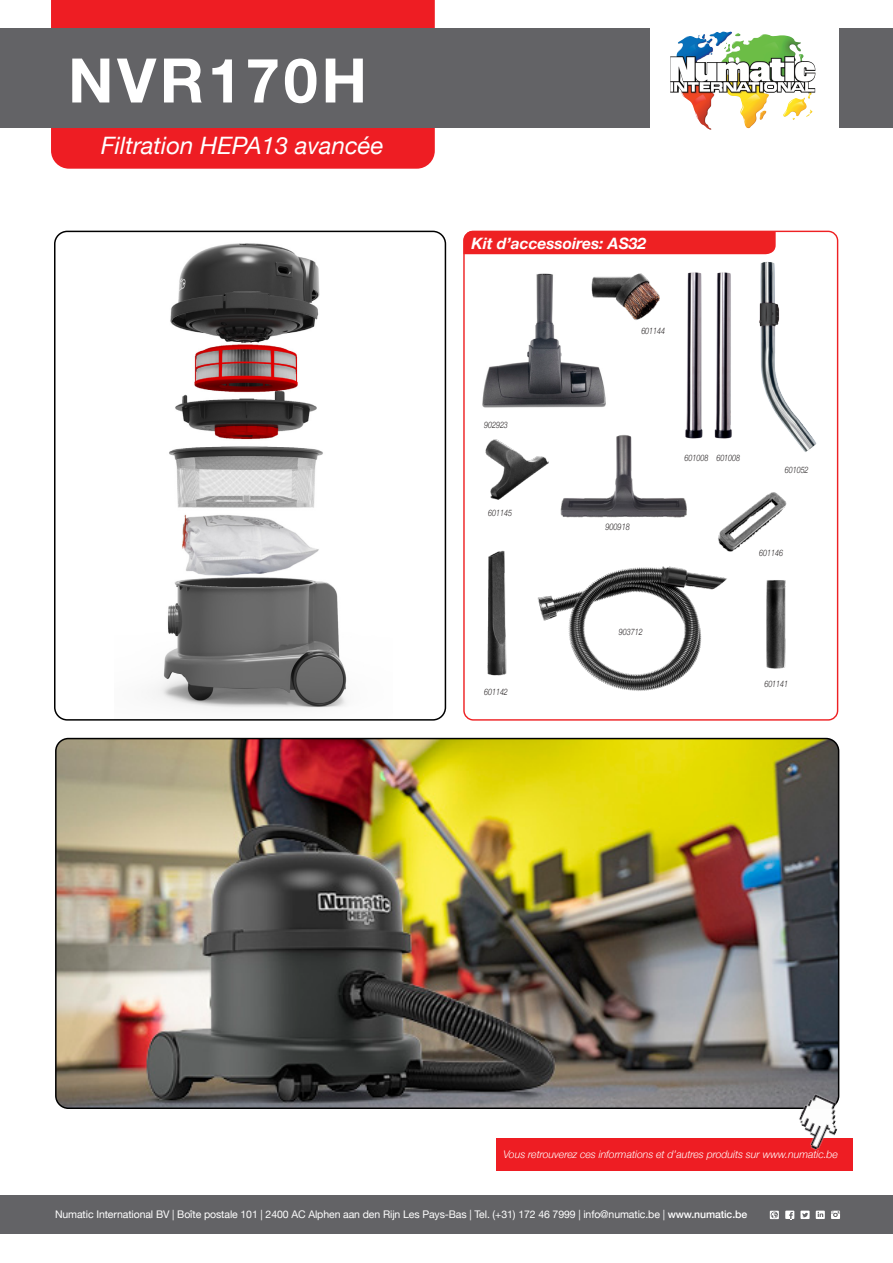
<style>
.page{position:relative;width:893px;height:1263px;background:#fff}
.page>*{position:absolute;margin:0;border:0;box-sizing:border-box;transform-origin:0 0}
.t1{font:700 61.5px "Helvetica Neue";letter-spacing:.06em;color:#fff}
.t2{font:italic 24px "Helvetica Neue";color:#fff}
.t3{font:italic 700 15.75px "Helvetica Neue";color:#fff}
.t4{font:10.5px "Helvetica Neue";letter-spacing:-.01em;color:#fff}
.t5{font:italic 300 10.5px "Helvetica Neue";letter-spacing:-.005em;color:#fff}
.t6{font:italic 300 9.15px "Helvetica Neue";color:#231f20;scale:.8 1}
.t7{font:italic 300 9px "Helvetica Neue";color:#231f20;scale:.8 1}
.s1{font-weight:500}
</style>
<div class="page">
<div style="left:0;top:1195px;width:893px;height:38px;background:#636366"></div>
<div style="left:51px;top:0;width:384px;height:169px;background:#ee1d23"></div>
<div style="left:0;top:28px;width:893px;height:100px;background:#636366"></div>
<svg style="left:651px;top:28px;width:188px;height:102px;background:#dadccc"></svg>
<svg style="left:710px;top:32px;width:13px;height:3px"></svg>
<img style="left:154px;top:243px;width:193px;height:466px">
<div style="left:54px;top:231px;width:392px;height:490px;border:2px solid #000;border-radius:13px"></div>
<img style="left:56px;top:738px;width:783px;height:370px">
<div style="left:55px;top:738px;width:784px;height:371px;border:2px solid #000;border-radius:13px"></div>
<div style="left:465px;top:231px;width:311px;height:23px;background:#ee2123"></div>
<img style="left:482px;top:273px;width:124px;height:135px">
<img style="left:585px;top:273px;width:75px;height:50px">
<img style="left:487px;top:550px;width:20px;height:126px">
<img style="left:766px;top:580px;width:20px;height:89px">
<img style="left:537px;top:566px;width:190px;height:125px">
<img style="left:718px;top:492px;width:69px;height:60px">
<img style="left:485px;top:439px;width:64px;height:61px">
<img style="left:685px;top:272px;width:47px;height:167px">
<img style="left:759px;top:262px;width:58px;height:190px">
<img style="left:560px;top:433px;width:134px;height:85px">
<svg style="left:800px;top:1210px;width:10px;height:9px"></svg>
<svg style="left:785px;top:1210px;width:9px;height:9px"></svg>
<svg style="left:816px;top:1210px;width:9px;height:9px"></svg>
<svg style="left:831px;top:1211px;width:9px;height:8px"></svg>
<svg style="left:770px;top:1211px;width:9px;height:8px"></svg>
<div style="left:496px;top:1138px;width:357px;height:32px;background:#ee1d23"></div>
<img style="left:781px;top:1082px;width:59px;height:68px">
<p class="t1" style="left:68px;top:32px;width:301px">NVR170H</p>
<p class="t2" style="left:101px;top:128px;width:284px">Filtration HEPA13 avancée</p>
<p class="t3" style="left:471px;top:231px;width:176px">Kit d’accessoires: AS32</p>
<p class="t7" style="left:641px;top:324px;width:31px">601144</p>
<p class="t7" style="left:484px;top:418px;width:31px">902923</p>
<p class="t7" style="left:488px;top:505px;width:31px">601145</p>
<p class="t7" style="left:484px;top:685px;width:31px">601142</p>
<p class="t6" style="left:605px;top:519px;width:32px">900918</p>
<p class="t7" style="left:619px;top:625px;width:31px">903712</p>
<p class="t7" style="left:684px;top:450px;width:31px">601008</p>
<p class="t7" style="left:716px;top:451px;width:31px">601008</p>
<p class="t7" style="left:785px;top:463px;width:31px">601052</p>
<p class="t7" style="left:759px;top:545px;width:31px">601146</p>
<p class="t7" style="left:764px;top:676px;width:31px">601141</p>
<p class="t5" style="left:503px;top:1146px;width:336px">Vous retrouverez ces informations et d’autres produits sur www.numatic.be</p>
<p class="t4" style="left:55px;top:1206px;width:694px">Numatic International BV | Boîte postale 101 | 2400 AC Alphen aan den Rijn Les Pays-Bas | Tel. (+31) 172 46 7999 | info@numatic.be | <span class="s1">www.numatic.be</span></p>
</div>
